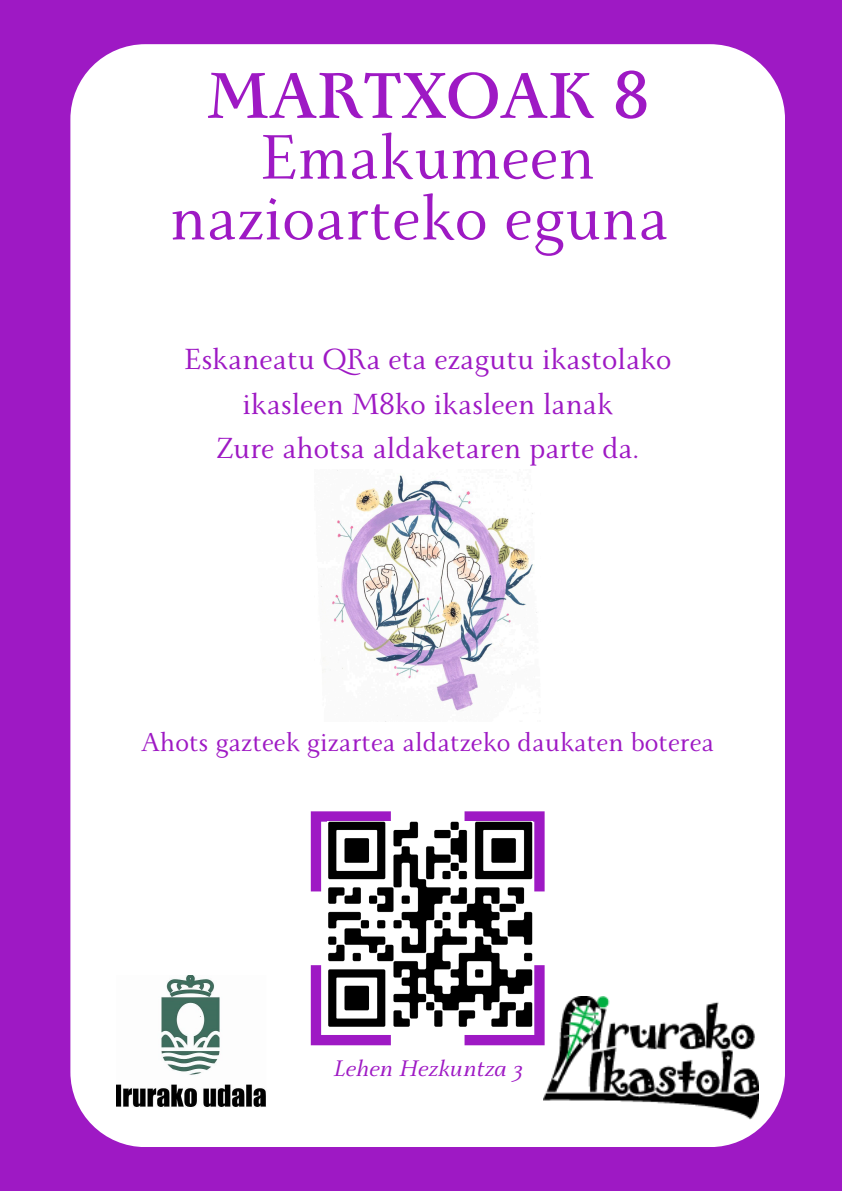
<style>
.page{position:relative;width:842px;height:1191px;background:#fff}
.page>*{position:absolute;margin:0;border:0;box-sizing:border-box;transform-origin:0 0}
.t1{font:700 71.6px "Monterchi Serif";color:#9e19c4}
.t2{font:69.6px/60.8px "Monterchi Serif";color:#9e19c4;text-align:center}
.t3{font:32.4px/44.6px "Monterchi Serif";color:#9e19c4;text-align:center}
.t4{font:29px "Monterchi Serif";color:#9e19c4}
.t5{font:italic 25px "Monterchi Serif";color:#9e19c4}
</style>
<div class="page">
<div style="left:0;top:0;width:842px;height:1190px;background:#9e19c4"></div>
<div style="left:70px;top:44px;width:715px;height:1102px;background:#fff;border-radius:75px"></div>
<svg style="left:311px;top:811px;width:80px;height:80px"></svg>
<svg style="left:465px;top:811px;width:79px;height:80px;background:#a52ac8"></svg>
<svg style="left:465px;top:965px;width:79px;height:79px"></svg>
<svg style="left:311px;top:965px;width:80px;height:79px"></svg>
<img style="left:116px;top:975px;width:150px;height:131px">
<img style="left:544px;top:996px;width:214px;height:122px">
<img style="left:321px;top:470px;width:219px;height:243px">
<img style="left:327px;top:821px;width:206px;height:206px">
<p class="t1" style="left:207px;top:60px;width:443px">MARTXOAK 8</p>
<p class="t2" style="left:170px;top:138px;width:500px">Emakumeen nazioarteko eguna</p>
<p class="t3" style="left:184px;top:342px;width:489px">Eskaneatu QRa eta ezagutu ikastolako ikasleen M8ko ikasleen lanak<br>Zure ahotsa aldaketaren parte da.</p>
<h1 class="t4" style="left:141px;top:728px;width:575px">Ahots gazteek gizartea aldatzeko daukaten boterea</h1>
<h2 class="t5" style="left:334px;top:1056px;width:190px">Lehen Hezkuntza 3</h2>
</div>
